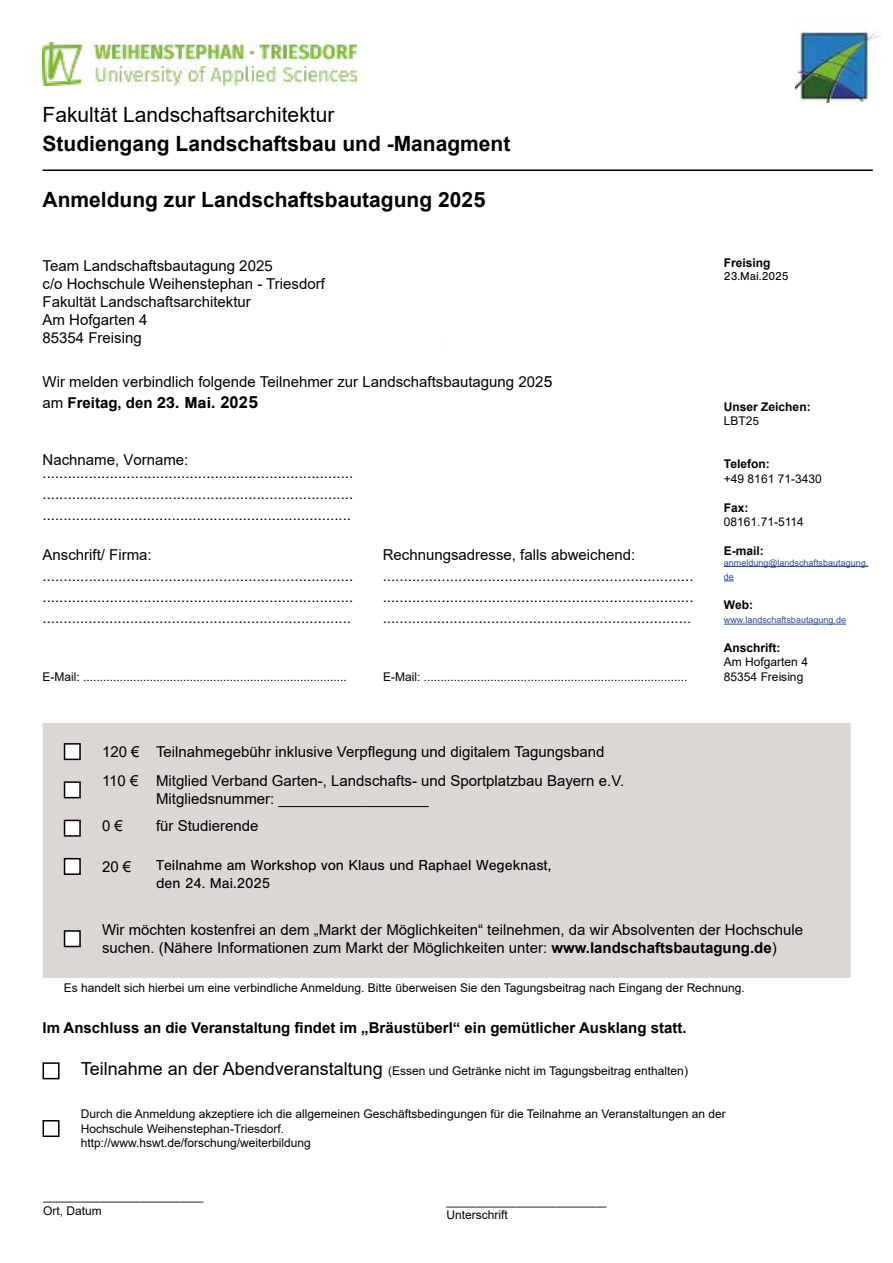
<style>
.page{position:relative;width:893px;height:1263px;background:#fff}
.page>*{position:absolute;margin:0;border:0;box-sizing:border-box;transform-origin:0 0}
.t1{font:700 21px "Arial";color:#000}
.t2{font:21px "Arial";color:#000}
.t3{font:15px/21px "Arial";color:#000}
.t4{font:700 15px "Arial";color:#000}
.t5{font:15px/18px "Nimbus San";color:#000}
.t6{font:12px/14.4px "Arial";color:#000}
.t7{font:700 12px/14.4px "Arial";color:#000}
.t8{font:12px "Nimbus San";color:#000}
.t9{font:9px/14.4px "Arial";color:#2c4d9d}
.s1{font-family:"Nimbus San";font-size:22.5px}
.s2{font-family:"Arimo"}
.s3{font-family:"Nimbus San";font-size:16.5px}
.s4{font-weight:700}
.s5{font-family:"Nimbus San";font-weight:700;font-size:16.5px}
.s6{font-weight:700;font-size:16.5px}
.s7{font-family:"Nimbus San";font-weight:700;font-size:18px}
.s8{font-weight:400}
.s9{font-family:"Nimbus San";font-weight:400}
.s10{font-size:18px}
</style>
<div class="page">
<hr style="left:43px;top:169px;width:830px;height:2px;background:#000">
<hr style="left:724px;top:566px;width:144px;height:1px;background:#2c4d9d">
<hr style="left:724px;top:624px;width:122px;height:1px;background:#2c4d9d">
<img style="left:43px;top:43px;width:313px;height:42px">
<div style="left:43px;top:723px;width:807px;height:255px;background:#dcd6d5"></div>
<div style="left:65px;top:744px;width:15px;height:15px;background:#fff"></div>
<div style="left:64px;top:743px;width:17px;height:17px;border:2px solid #000"></div>
<div style="left:65px;top:782px;width:15px;height:16px;background:#fff"></div>
<div style="left:64px;top:781px;width:17px;height:17px;border:2px solid #000"></div>
<div style="left:65px;top:820px;width:15px;height:16px;background:#fff"></div>
<div style="left:64px;top:820px;width:17px;height:17px;border:2px solid #000"></div>
<div style="left:65px;top:859px;width:15px;height:15px;background:#fff"></div>
<div style="left:64px;top:858px;width:17px;height:17px;border:2px solid #000"></div>
<div style="left:65px;top:931px;width:15px;height:15px;background:#fff"></div>
<div style="left:64px;top:930px;width:17px;height:17px;border:2px solid #000"></div>
<div style="left:43px;top:1062px;width:17px;height:17px;border:2px solid #000"></div>
<div style="left:43px;top:1120px;width:17px;height:17px;border:2px solid #000"></div>
<img style="left:796px;top:18px;width:84px;height:85px">
<h1 class="t2" style="left:43px;top:100px;width:293px">Fakultät Landschaftsarchitektur</h1>
<h1 class="t1" style="left:43px;top:129px;width:469px">Studiengang Landschaftsbau und -Managment</h1>
<h1 class="t1" style="left:43px;top:184px;width:445px">Anmeldung zur Landschaftsbautagung 202<span class="s1">5</span></h1>
<p class="t3" style="left:43px;top:256px;width:284px;line-height:18px">Team Landschaftsbautagung 202<span class="s2">5<br></span>c/o Hochschule Weihenstephan - Triesdorf<br>Fakultät Landschaftsarchitektur<br>Am Hofgarten 4<br>85354 Freising</p>
<p class="t3" style="left:43px;top:371px;width:512px">Wir melden verbindlich folgende Teilnehmer zur Landschaftsbautagung 202<span class="s3">5 </span>am <span class="s4">Freitag, den</span> <span class="s5">23. Mai.</span> <span class="s6">202</span><span class="s7">5</span></p>
<p class="t3" style="left:43px;top:452px;width:312px;line-height:13.8px">Nachname, Vorname: ..........................................................................</p>
<p class="t3" style="left:43px;top:484px;width:312px">.......................................................................... ..........................................................................</p>
<p class="t3" style="left:43px;top:544px;width:312px">Anschrift/ Firma: .......................................................................... .......................................................................... ..........................................................................</p>
<p class="t6" style="left:43px;top:669px;width:306px">E-Mail: ...............................................................................</p>
<p class="t3" style="left:383px;top:544px;width:312px">Rechnungsadresse, falls abweichend: .......................................................................... .......................................................................... ..........................................................................</p>
<p class="t6" style="left:383px;top:669px;width:306px">E-Mail: ...............................................................................</p>
<p class="t7" style="left:724px;top:255px;width:48px">Freising</p>
<p class="t8" style="left:724px;top:269px;width:66px">23.Mai.2025</p>
<p class="t7" style="left:724px;top:399px;width:88px">Unser Zeichen:<br><span class="s8">LBT2</span><span class="s9">5</span></p>
<p class="t7" style="left:724px;top:457px;width:47px">Telefon:</p>
<p class="t6" style="left:724px;top:471px;width:99px">+49 8161 71-3430</p>
<p class="t7" style="left:724px;top:500px;width:26px">Fax:</p>
<p class="t6" style="left:724px;top:514px;width:81px">08161.71-5114</p>
<p class="t7" style="left:724px;top:543px;width:42px">E-mail:</p>
<p class="t9" style="left:724px;top:555px;width:146px">anmeldung@landschaftsbautagung. de</p>
<p class="t7" style="left:724px;top:597px;width:31px">Web:</p>
<p class="t9" style="left:724px;top:613px;width:124px">www.landschaftsbautagung.de</p>
<p class="t7" style="left:724px;top:641px;width:58px">Anschrift:</p>
<p class="t6" style="left:724px;top:655px;width:86px">Am Hofgarten 4<br>85354 Freising</p>
<p class="t3" style="left:102px;top:737px;width:524px;line-height:29.2px">120 € Teilnahmegebühr inklusive Verpflegung und digitalem Tagungsband<br>110 € Mitglied Verband Garten-, Landschafts- und Sportplatzbau Bayern e.V.</p>
<p class="t3" style="left:156px;top:788px;width:274px">Mitgliedsnummer: __________________</p>
<p class="t3" style="left:102px;top:815px;width:22px">0 €</p>
<p class="t3" style="left:156px;top:815px;width:104px">für Studierende</p>
<p class="t3" style="left:102px;top:856px;width:31px">20 €</p>
<p class="t5" style="left:156px;top:856px;width:397px">Teilnahme am Workshop von Klaus und Raphael Wegeknast, den 24. Mai.2025</p>
<p class="t3" style="left:102px;top:921px;width:703px;line-height:18px">Wir möchten kostenfrei an dem „Markt der Möglichkeiten“ teilnehmen, da wir Absolventen der Hochschule suchen. (Nähere Informationen zum Markt der Möglichkeiten unter: <span class="s4">www.landschaftsbautagung.de</span>)</p>
<p class="t6" style="left:64px;top:980px;width:682px">Es handelt sich hierbei um eine verbindliche Anmeldung. Bitte überweisen Sie den Tagungsbeitrag nach Eingang der Rechnung.</p>
<p class="t4" style="left:43px;top:1017px;width:646px">Im Anschluss an die Veranstaltung findet im „Bräustüberl“ ein gemütlicher Ausklang statt.</p>
<p class="t6" style="left:81px;top:1064px;width:609px"><span class="s10">Teilnahme an der Abendveranstaltung</span> (Essen und Getränke nicht im Tagungsbeitrag enthalten)</p>
<p class="t6" style="left:81px;top:1107px;width:646px">Durch die Anmeldung akzeptiere ich die allgemeinen Geschäftsbedingungen für die Teilnahme an Veranstaltungen an der<br>Hochschule Weihenstephan-Triesdorf.<br>http://www.hswt.de/forschung/weiterbildung</p>
<p class="t6" style="left:43px;top:1189px;width:162px">________________________<br>Ort, Datum</p>
<p class="t6" style="left:446px;top:1193px;width:162px">________________________<br>Unterschrift</p>
</div>
